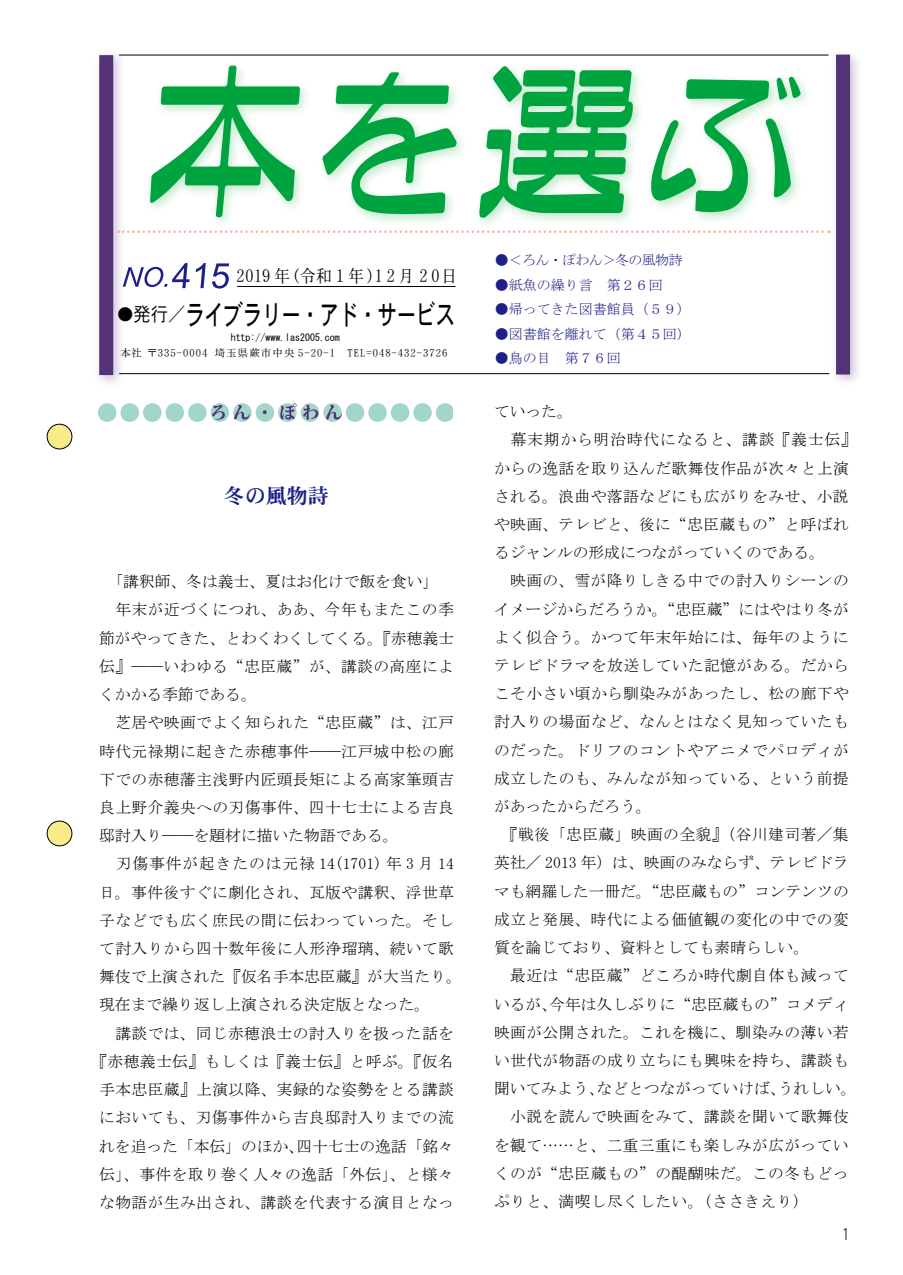
<style>
.page{position:relative;width:903px;height:1275px;background:#fff}
.page>*{position:absolute;margin:0;border:0;box-sizing:border-box;transform-origin:0 0}
.t1{font:28px "DFHS Gothic W5 WIN RKSJ H";letter-spacing:-.02em;color:#000;scale:.7 1}
.t2{font:21px "DFHS Mincho W7 WINP RKSJ H";color:#1d2088}
.t3{font:17.5px "DFHS Mincho W3 WIN RKSJ H";color:#000;scale:.92 1}
.t4{font:16.1px "DF Maru Gothic Lt WIN RKSJ H";color:#000}
.t5{font:15.75px/28.2px "MS Mincho";letter-spacing:.025em;color:#000}
.t6{font:15.75px "MS Mincho";color:#000}
.t7{font:15.75px "MS Mincho";letter-spacing:.06em;color:#000}
.t8{font:14px "MS Mincho";color:#1d2088}
.t9{font:14px "MS Mincho";letter-spacing:-.05em;color:#1d2088}
.t10{font:10.5px "DFHS Mincho W3 WIN RKSJ H";letter-spacing:.1em;color:#000}
.t11{font:9.97px "MS Gothic";color:#000}
.s1{font-family:"DFHS Mincho W3 WIN RKSJ H";font-size:15.75px}
.s2{font-family:"DFHS Gothic W3 WING RKSJ H";font-size:19.25px}
</style>
<div class="page">
<hr style="left:119px;top:373px;width:710px;height:1px;background:#000">
<hr style="left:237px;top:286px;width:218px;height:1px;background:#000">
<svg style="left:98px;top:403px;width:355px;height:19px"></svg>
<hr style="left:119px;top:55px;width:709px;height:1px;background:#000">
<div style="left:93px;top:49px;width:33px;height:339px;background:#533278;opacity:.3"></div>
<div style="left:99px;top:55px;width:14px;height:320px;background:#533278"></div>
<div style="left:830px;top:48px;width:33px;height:339px;background:#533278;opacity:.3"></div>
<div style="left:836px;top:55px;width:14px;height:319px;background:#533278"></div>
<svg style="left:118px;top:230px;width:711px;height:3px"></svg>
<div style="left:145px;top:60px;width:668px;height:170px;background:#009f2d;opacity:.25"></div>
<svg style="left:150px;top:66px;width:150px;height:151px"></svg>
<svg style="left:322px;top:72px;width:135px;height:142px"></svg>
<svg style="left:479px;top:66px;width:155px;height:152px"></svg>
<svg style="left:649px;top:76px;width:151px;height:138px"></svg>
<div style="left:47px;top:424px;width:25px;height:25px;background:#f8eb8a;border-radius:50%"></div>
<div style="left:47px;top:424px;width:25px;height:25px;border:1px solid #000;border-radius:50%"></div>
<div style="left:47px;top:821px;width:25px;height:25px;background:#f8eb8a;border-radius:50%"></div>
<div style="left:47px;top:821px;width:25px;height:25px;border:1px solid #000;border-radius:50%"></div>
<svg style="left:123px;top:263px;width:106px;height:26px"></svg>
<p class="t3" style="left:237px;top:267px;width:241px">2019 年（令和１年）1 2 月 2 0日</p>
<h1 class="t1" style="left:118px;top:301px;width:483px"><span class="s1">●</span><span class="s2">発行／</span>ライブラリー・アド・サービス</h1>
<p class="t10" style="left:121px;top:347px;width:328px">本社 〒335-0004 埼玉県蕨市中央 5-20-1　TEL=048-432-3726</p>
<p class="t11" style="left:231px;top:332px;width:111px">http://www.las2005.com</p>
<h2 class="t2" style="left:224px;top:485px;width:106px">冬の風物詩</h2>
<p class="t6" style="left:99px;top:574px;width:341px">　「講釈師、冬は義士、夏はお化けで飯を食い」</p>
<p class="t5" style="left:99px;top:596px;width:356px">　年末が近づくにつれ、ああ、今年もまたこの季</p>
<p class="t6" style="left:99px;top:630px;width:356px">節がやってきた、とわくわくしてくる。『赤穂義士</p>
<p class="t5" style="left:99px;top:652px;width:356px">伝』――いわゆる“忠臣蔵”が、講談の高座によ</p>
<p class="t6" style="left:99px;top:687px;width:159px">くかかる季節である。</p>
<p class="t5" style="left:99px;top:709px;width:356px">　芝居や映画でよく知られた“忠臣蔵”は、江戸</p>
<p class="t5" style="left:99px;top:737px;width:356px">時代元禄期に起きた赤穂事件――江戸城中松の廊</p>
<p class="t5" style="left:99px;top:765px;width:356px">下での赤穂藩主浅野内匠頭長矩による高家筆頭吉</p>
<p class="t5" style="left:99px;top:793px;width:356px">良上野介義央への刃傷事件、四十七士による吉良</p>
<p class="t6" style="left:99px;top:828px;width:301px">邸討入り――を題材に描いた物語である。</p>
<p class="t7" style="left:99px;top:856px;width:356px">　刃傷事件が起きたのは元禄 14(1701) 年 3 月 14</p>
<p class="t5" style="left:99px;top:878px;width:356px">日。事件後すぐに劇化され、瓦版や講釈、浮世草</p>
<p class="t5" style="left:99px;top:906px;width:356px">子などでも広く庶民の間に伝わっていった。そし</p>
<p class="t5" style="left:99px;top:934px;width:356px">て討入りから四十数年後に人形浄瑠璃、続いて歌</p>
<p class="t6" style="left:99px;top:969px;width:364px">舞伎で上演された『仮名手本忠臣蔵』が大当たり。</p>
<p class="t6" style="left:99px;top:997px;width:332px">現在まで繰り返し上演される決定版となった。</p>
<p class="t5" style="left:99px;top:1019px;width:356px">　講談では、同じ赤穂浪士の討入りを扱った話を</p>
<p class="t5" style="left:91px;top:1047px;width:364px">『赤穂義士伝』もしくは『義士伝』と呼ぶ。『仮名</p>
<p class="t5" style="left:99px;top:1075px;width:356px">手本忠臣蔵』上演以降、実録的な姿勢をとる講談</p>
<p class="t5" style="left:99px;top:1103px;width:356px">においても、刃傷事件から吉良邸討入りまでの流</p>
<p class="t6" style="left:99px;top:1138px;width:356px">れを追った「本伝」のほか、四十七士の逸話「銘々</p>
<p class="t5" style="left:99px;top:1160px;width:356px">伝」、事件を取り巻く人々の逸話「外伝」、と様々</p>
<p class="t5" style="left:99px;top:1188px;width:356px">な物語が生み出され、講談を代表する演目となっ</p>
<p class="t9" style="left:495px;top:253px;width:189px">●＜ろん・ぽわん＞冬の風物詩</p>
<p class="t8" style="left:495px;top:277px;width:169px">●紙魚の繰り言　第２６回</p>
<p class="t8" style="left:495px;top:302px;width:197px">●帰ってきた図書館員（５９）</p>
<p class="t8" style="left:495px;top:326px;width:197px">●図書館を離れて（第４５回）</p>
<p class="t8" style="left:495px;top:351px;width:127px">●鳥の目　第７６回</p>
<p class="t5" style="left:494px;top:397px;width:364px">ていった。<br>　幕末期から明治時代になると、講談『義士伝』からの逸話を取り込んだ歌舞伎作品が次々と上演される。浪曲や落語などにも広がりをみせ、小説や映画、テレビと、後に“忠臣蔵もの”と呼ばれるジャンルの形成につながっていくのである。<br>　映画の、雪が降りしきる中での討入りシーンのイメージからだろうか。“忠臣蔵”にはやはり冬がよく似合う。かつて年末年始には、毎年のようにテレビドラマを放送していた記憶がある。だからこそ小さい頃から馴染みがあったし、松の廊下や討入りの場面など、なんとはなく見知っていたものだった。ドリフのコントやアニメでパロディが成立したのも、みんなが知っている、という前提があったからだろう。<br>　『戦後「忠臣蔵」映画の全貌』（谷川建司著／集英社／ 2013 年）は、映画のみならず、テレビドラマも網羅した一冊だ。“忠臣蔵もの”コンテンツの成立と発展、時代による価値観の変化の中での変質を論じており、資料としても素晴らしい。<br>　最近は“忠臣蔵”どころか時代劇自体も減っているが、今年は久しぶりに“忠臣蔵もの”コメディ映画が公開された。これを機に、馴染みの薄い若い世代が物語の成り立ちにも興味を持ち、講談も聞いてみよう、などとつながっていけば、うれしい。　小説を読んで映画をみて、講談を聞いて歌舞伎を観て……と、二重三重にも楽しみが広がっていくのが“忠臣蔵もの”の醍醐味だ。この冬もどっぷりと、満喫し尽くしたい。（ささきえり）</p>
<p class="t4" style="left:842px;top:1226px;width:10px">1</p>
</div>
